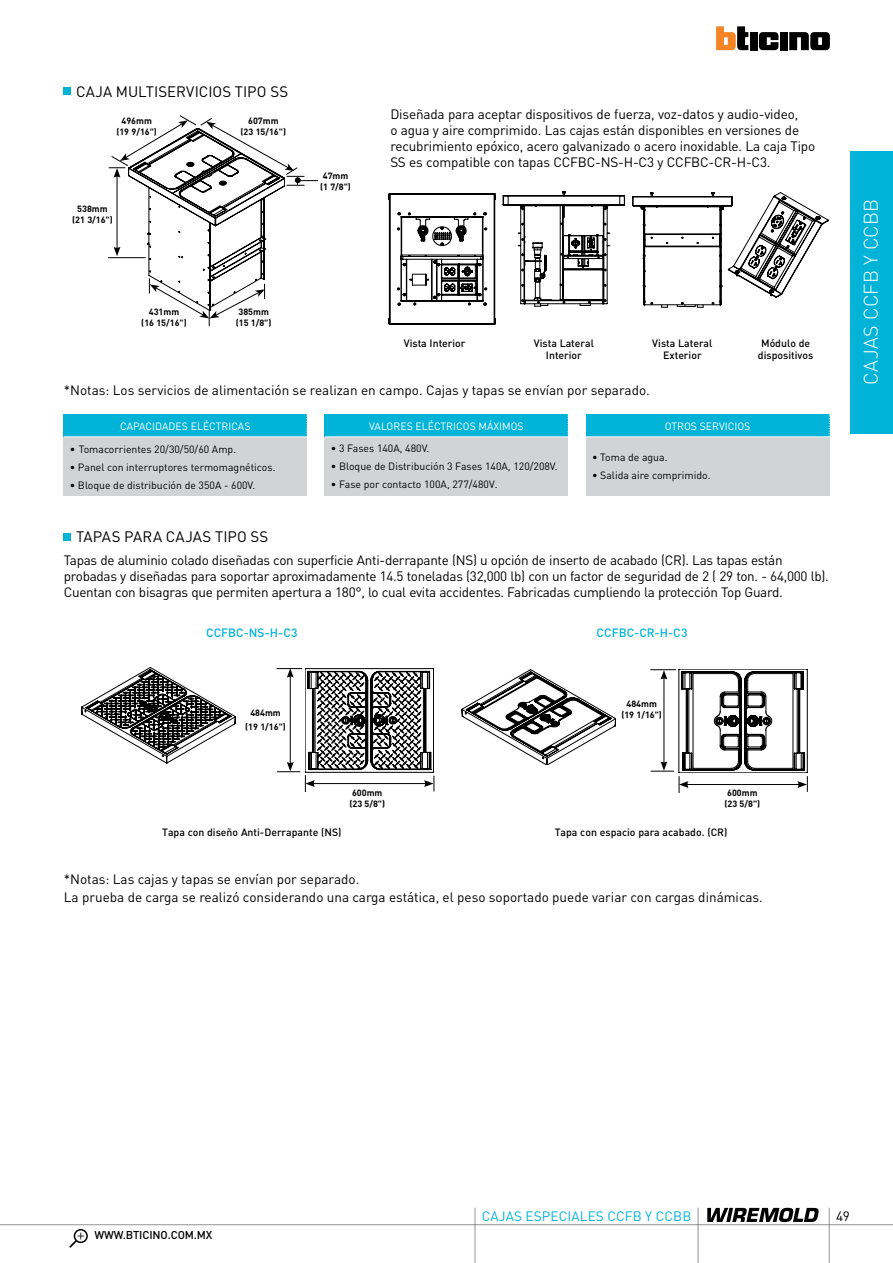
<style>
.page{position:relative;width:893px;height:1263px;background:#fff}
.page>*{position:absolute;margin:0;border:0;box-sizing:border-box;transform-origin:0 0}
.t1{font:300 19.5px "DIN Pro";letter-spacing:.01em;color:#fff}
.t2{font:15px "DIN Pro";letter-spacing:.005em;color:#000}
.t3{font:13.5px/15.8px "DIN Pro";letter-spacing:-.015em;color:#000}
.t4{font:13.5px "DIN Pro";letter-spacing:.01em;color:#00b3d7}
.t5{font:500 12px "DIN Pro";color:#00b3d7}
.t6{font:500 11.25px "DIN Pro";letter-spacing:-.01em;color:#000}
.t7{font:10.5px "DIN Pro";color:#000}
.t8{font:500 10.5px/12px "DIN Pro";color:#000;text-align:center}
.t9{font:10.5px "DIN Pro";color:#fff}
.t10{font:700 9px/10.8px "DIN Pro";color:#000;text-align:center}
</style>
<div class="page">
<div style="left:850px;top:151px;width:43px;height:282px;background:#00b3d7"></div>
<hr style="left:0;top:1224px;width:893px;height:1px;background:#939598">
<div style="left:74px;top:1229px;width:14px;height:14px;border:2px solid #000;border-radius:50%"></div>
<svg style="left:69px;top:1232px;width:15px;height:16px"></svg>
<hr style="left:698px;top:1208px;width:1px;height:55px;background:#939598">
<hr style="left:829px;top:1208px;width:1px;height:55px;background:#939598">
<hr style="left:475px;top:1208px;width:1px;height:55px;background:#939598">
<svg style="left:759px;top:32px;width:19px;height:18px"></svg>
<div style="left:780px;top:32px;width:8px;height:18px;background:#000"></div>
<div style="left:749px;top:32px;width:8px;height:18px;background:#000"></div>
<svg style="left:716px;top:26px;width:32px;height:24px"></svg>
<svg style="left:789px;top:32px;width:41px;height:18px"></svg>
<svg style="left:707px;top:1208px;width:112px;height:14px"></svg>
<hr style="left:108px;top:257px;width:38px;height:1px;background:#000">
<svg style="left:109px;top:115px;width:209px;height:211px"></svg>
<svg style="left:389px;top:194px;width:106px;height:130px"></svg>
<svg style="left:503px;top:192px;width:122px;height:114px"></svg>
<svg style="left:632px;top:192px;width:196px;height:115px"></svg>
<svg style="left:277px;top:668px;width:158px;height:124px"></svg>
<svg style="left:82px;top:667px;width:153px;height:96px"></svg>
<svg style="left:650px;top:669px;width:158px;height:124px"></svg>
<svg style="left:462px;top:670px;width:154px;height:94px"></svg>
<div style="left:64px;top:414px;width:243px;height:23px;background:#00b3d7"></div>
<div style="left:64px;top:437px;width:243px;height:58px;background:#d1d3d4"></div>
<hr style="left:64px;top:436px;width:243px;height:1px;background:#fff">
<div style="left:325px;top:414px;width:243px;height:23px;background:#00b3d7"></div>
<div style="left:325px;top:437px;width:243px;height:58px;background:#d1d3d4"></div>
<hr style="left:325px;top:436px;width:243px;height:1px;background:#fff">
<div style="left:586px;top:414px;width:243px;height:23px;background:#00b3d7"></div>
<div style="left:586px;top:437px;width:243px;height:58px;background:#d1d3d4"></div>
<svg style="left:829px;top:414px;width:1px;height:22px"></svg>
<hr style="left:586px;top:436px;width:244px;height:1px;background:#fff">
<div style="left:64px;top:88px;width:7px;height:7px;background:#00b3d7"></div>
<div style="left:64px;top:533px;width:7px;height:8px;background:#00b3d7"></div>
<p class="t2" style="left:76px;top:81px;width:214px">CAJA MULTISERVICIOS TIPO SS</p>
<p class="t10" style="left:116px;top:115px;width:42px">496mm (19 9/16")</p>
<p class="t10" style="left:241px;top:115px;width:47px">607mm (23 15/16")</p>
<p class="t10" style="left:72px;top:203px;width:42px">538mm (21 3/16")</p>
<p class="t10" style="left:320px;top:170px;width:32px;text-align:left">47mm (1 7/8")</p>
<p class="t10" style="left:141px;top:306px;width:47px">431mm (16 15/16")</p>
<p class="t10" style="left:236px;top:306px;width:37px;text-align:left">385mm (15 1/8")</p>
<p class="t3" style="left:390px;top:106px;width:426px">Diseñada para aceptar dispositivos de fuerza, voz-datos y audio-video,<br>o agua y aire comprimido. Las cajas están disponibles en versiones de recubrimiento epóxico, acero galvanizado o acero inoxidable. La caja Tipo SS es compatible con tapas CCFBC-NS-H-C3 y CCFBC-CR-H-C3.</p>
<p class="t8" style="left:404px;top:337px;width:63px">Vista Interior</p>
<p class="t8" style="left:534px;top:337px;width:62px">Vista Lateral<br>Interior</p>
<p class="t8" style="left:652px;top:337px;width:62px">Vista Lateral<br>Exterior</p>
<p class="t8" style="left:758px;top:337px;width:57px">Módulo de dispositivos</p>
<p class="t3" style="left:64px;top:382px;width:587px">*Notas: Los servicios de alimentación se realizan en campo. Cajas y tapas se envían por separado.</p>
<p class="t9" style="left:120px;top:419px;width:132px">CAPACIDADES ELÉCTRICAS</p>
<p class="t7" style="left:70px;top:442px;width:168px">• Tomacorrientes 20/30/50/60 Amp.</p>
<p class="t7" style="left:70px;top:460px;width:207px">• Panel con interruptores termomagnéticos.</p>
<p class="t7" style="left:70px;top:478px;width:187px">• Bloque de distribución de 350A - 600V.</p>
<p class="t2" style="left:76px;top:526px;width:194px">TAPAS PARA CAJAS TIPO SS</p>
<p class="t9" style="left:369px;top:419px;width:156px">VALORES ELÉCTRICOS MÁXIMOS</p>
<p class="t7" style="left:331px;top:441px;width:100px">• 3 Fases 140A, 480V.</p>
<p class="t7" style="left:331px;top:459px;width:228px">• Bloque de Distribución 3 Fases 140A, 120/208V.</p>
<p class="t7" style="left:331px;top:477px;width:168px">• Fase por contacto 100A, 277/480V.</p>
<p class="t9" style="left:665px;top:419px;width:87px">OTROS SERVICIOS</p>
<p class="t7" style="left:592px;top:450px;width:77px">• Toma de agua.</p>
<p class="t7" style="left:592px;top:468px;width:120px">• Salida aire comprimido.</p>
<p class="t3" style="left:64px;top:552px;width:767px">Tapas de aluminio colado diseñadas con superficie Anti-derrapante (NS) u opción de inserto de acabado (CR). Las tapas están probadas y diseñadas para soportar aproximadamente 14.5 toneladas (32,000 lb) con un factor de seguridad de 2 ( 29 ton. - 64,000 lb).<br>Cuentan con bisagras que permiten apertura a 180°, lo cual evita accidentes. Fabricadas cumpliendo la protección Top Guard.</p>
<p class="t5" style="left:206px;top:625px;width:93px">CCFBC-NS-H-C3</p>
<p class="t5" style="left:597px;top:625px;width:92px">CCFBC-CR-H-C3</p>
<p class="t10" style="left:245px;top:706px;width:42px;line-height:13.8px">484mm (19 1/16")</p>
<p class="t8" style="left:162px;top:825px;width:181px">Tapa con diseño Anti-Derrapante (NS)</p>
<p class="t10" style="left:349px;top:787px;width:37px;text-align:left">600mm (23 5/8")</p>
<p class="t10" style="left:621px;top:698px;width:42px">484mm (19 1/16")</p>
<p class="t10" style="left:725px;top:787px;width:37px;text-align:left">600mm (23 5/8")</p>
<p class="t8" style="left:555px;top:825px;width:174px">Tapa con espacio para acabado. (CR)</p>
<p class="t3" style="left:64px;top:870px;width:701px;line-height:17.2px">*Notas: Las cajas y tapas se envían por separado.<br>La prueba de carga se realizó considerando una carga estática, el peso soportado puede variar con cargas dinámicas.</p>
<h1 class="t1" style="left:857px;top:385px;width:188px;rotate:-90deg">CAJAS CCFB Y CCBB</h1>
<p class="t6" style="left:94px;top:1227px;width:119px">WWW.BTICINO.COM.MX</p>
<p class="t4" style="left:482px;top:1207px;width:211px">CAJAS ESPECIALES CCFB Y CCBB</p>
<p class="t3" style="left:836px;top:1208px;width:15px">49</p>
</div>
